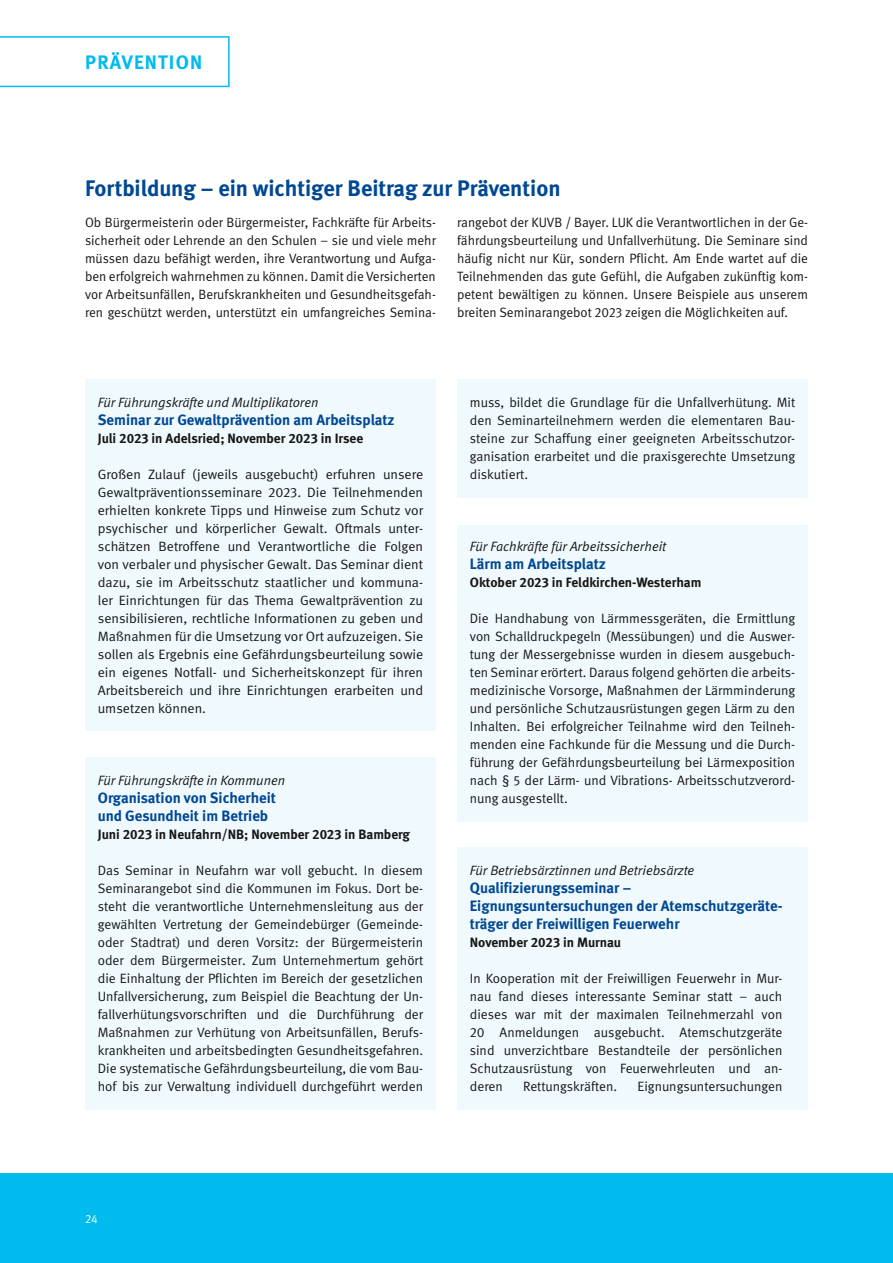
<style>
.page{position:relative;width:893px;height:1263px;background:#fff}
.page>*{position:absolute;margin:0;border:0;box-sizing:border-box;transform-origin:0 0}
.t1{font:700 22.5px "DGUV Meta";color:#004893}
.t2{font:700 19.5px "DGUV Meta";letter-spacing:.06em;color:#0be}
.t3{font:700 15px/18px "DGUV Meta";color:#004893}
.t4{font:13.5px/18px "DGUV Meta";color:#181716;text-align:justify}
.t5{font:700 13.5px "DGUV Meta";color:#181716}
.t6{font:italic 13.5px "DGUV Meta";color:#181716}
.t7{font:12px "DGUV Meta";color:#fff}
</style>
<div class="page">
<div style="left:85px;top:379px;width:351px;height:352px;background:#f0f9fe"></div>
<div style="left:457px;top:379px;width:351px;height:118px;background:#f0f9fe"></div>
<div style="left:457px;top:525px;width:351px;height:296px;background:#f0f9fe"></div>
<div style="left:457px;top:847px;width:351px;height:262px;background:#f0f9fe"></div>
<div style="left:85px;top:757px;width:351px;height:353px;background:#f0f9fe"></div>
<div style="left:0;top:1174px;width:893px;height:89px;background:#0be"></div>
<svg style="left:0;top:36px;width:230px;height:51px"></svg>
<h2 class="t2" style="left:85px;top:50px;width:119px">PRÄVENTION</h2>
<h1 class="t1" style="left:85px;top:174px;width:477px">Fortbildung – ein wichtiger Beitrag zur Prävention</h1>
<p class="t4" style="left:85px;top:214px;width:352px">Ob Bürgermeisterin oder Bürgermeister, Fachkräfte für Arbeits&shy;sicherheit oder Lehrende an den Schulen – sie und viele mehr müssen dazu befähigt werden, ihre Verantwortung und Aufga&shy;ben erfolgreich wahrnehmen zu können. Damit die Versicherten vor Arbeitsunfällen, Berufskrankheiten und Gesundheitsgefah&shy;ren geschützt werden, unterstützt ein umfangreiches Semina-</p>
<p class="t4" style="left:457px;top:214px;width:352px">rangebot der KUVB / Bayer. LUK die Verantwortlichen in der Ge&shy;fährdungsbeurteilung und Unfallverhütung. Die Seminare sind häufig nicht nur Kür, sondern Pflicht. Am Ende wartet auf die Teilnehmenden das gute Gefühl, die Aufgaben zukünftig kom&shy;petent bewältigen zu können. Unsere Beispiele aus unserem breiten Seminarangebot 2023 zeigen die Möglichkeiten auf.</p>
<p class="t6" style="left:98px;top:395px;width:222px">Für Führungskräfte und Multiplikatoren</p>
<p class="t3" style="left:98px;top:412px;width:298px">Seminar zur Gewaltprävention am Arbeitsplatz</p>
<p class="t5" style="left:98px;top:431px;width:267px">Juli 2023 in Adelsried; November 2023 in Irsee</p>
<p class="t4" style="left:98px;top:466px;width:327px">Großen Zulauf (jeweils ausgebucht) erfuhren unsere Gewaltpräventionsseminare 2023. Die Teilnehmenden erhielten konkrete Tipps und Hinweise zum Schutz vor psychischer und körperlicher Gewalt. Oftmals unter&shy;schätzen Betroffene und Verantwortliche die Folgen von verbaler und physischer Gewalt. Das Seminar dient dazu, sie im Arbeitsschutz staatlicher und kommuna&shy;ler Einrichtungen für das Thema Gewaltprävention zu sensibilisieren, rechtliche Informationen zu geben und Maßnahmen für die Umsetzung vor Ort aufzuzeigen. Sie sollen als Ergebnis eine Gefährdungsbeurteilung sowie ein eigenes Notfall- und Sicherheitskonzept für ihren Arbeitsbereich und ihre Einrichtungen erarbeiten und umsetzen können.</p>
<p class="t6" style="left:98px;top:773px;width:189px">Für Führungskräfte in Kommunen</p>
<p class="t3" style="left:98px;top:790px;width:180px">Organisation von Sicherheit und Gesundheit im Betrieb</p>
<p class="t5" style="left:98px;top:827px;width:314px">Juni 2023 in Neufahrn/NB; November 2023 in Bamberg</p>
<p class="t4" style="left:98px;top:862px;width:327px">Das Seminar in Neufahrn war voll gebucht. In diesem Seminarangebot sind die Kommunen im Fokus. Dort be&shy;steht die verantwortliche Unternehmensleitung aus der gewählten Vertretung der Gemeindebürger (Gemeinde&shy;oder Stadtrat) und deren Vorsitz: der Bürgermeisterin oder dem Bürgermeister. Zum Unternehmertum gehört die Einhaltung der Pflichten im Bereich der gesetzlichen Unfallversicherung, zum Beispiel die Beachtung der Un&shy;fallverhütungsvorschriften und die Durchführung der Maßnahmen zur Verhütung von Arbeitsunfällen, Berufs&shy;krankheiten und arbeitsbedingten Gesundheitsgefahren.<br>Die systematische Gefährdungsbeurteilung, die vom Bau&shy;hof bis zur Verwaltung individuell durchgeführt werden</p>
<p class="t4" style="left:470px;top:394px;width:327px">muss, bildet die Grundlage für die Unfallverhütung. Mit den Seminarteilnehmern werden die elementaren Bau&shy;steine zur Schaffung einer geeigneten Arbeitsschutzor&shy;ganisation erarbeitet und die praxisgerechte Umsetzung diskutiert.</p>
<p class="t6" style="left:470px;top:539px;width:198px">Für Fachkräfte für Arbeitssicherheit</p>
<p class="t3" style="left:470px;top:556px;width:138px">Lärm am Arbeitsplatz</p>
<p class="t5" style="left:470px;top:575px;width:233px">Oktober 2023 in Feldkirchen-Westerham</p>
<p class="t4" style="left:470px;top:610px;width:327px">Die Handhabung von Lärmmessgeräten, die Ermittlung von Schalldruckpegeln (Messübungen) und die Auswer&shy;tung der Messergebnisse wurden in diesem ausgebuch&shy;ten Seminar erörtert. Daraus folgend gehörten die arbeits&shy;medizinische Vorsorge, Maßnahmen der Lärmminderung und persönliche Schutzausrüstungen gegen Lärm zu den Inhalten. Bei erfolgreicher Teilnahme wird den Teilneh&shy;menden eine Fachkunde für die Messung und die Durch&shy;führung der Gefährdungsbeurteilung bei Lärmexposition nach § 5 der Lärm- und Vibrations- Arbeitsschutzverord&shy;nung ausgestellt.</p>
<p class="t6" style="left:470px;top:863px;width:226px">Für Betriebsärztinnen und Betriebsärzte</p>
<p class="t3" style="left:470px;top:880px;width:314px">Qualifizierungsseminar –<br>Eignungsuntersuchungen der Atemschutzgeräte&shy;träger der Freiwilligen Feuerwehr</p>
<p class="t5" style="left:470px;top:935px;width:153px">November 2023 in Murnau</p>
<p class="t4" style="left:470px;top:970px;width:314px">In Kooperation mit der Freiwilligen Feuerwehr in Mur&shy;nau fand dieses interessante Seminar statt – auch dieses war mit der maximalen Teilnehmerzahl von 20 Anmeldungen ausgebucht. Atemschutzgeräte sind unverzichtbare Bestandteile der persönlichen Schutzausrüstung von Feuerwehrleuten und an&shy;deren</p>
<p class="t4" style="left:523px;top:1078px;width:96px">Rettungskräften.</p>
<p class="t4" style="left:637px;top:1078px;width:146px">Eignungsuntersuchungen</p>
<p class="t7" style="left:85px;top:1212px;width:14px">24</p>
</div>
